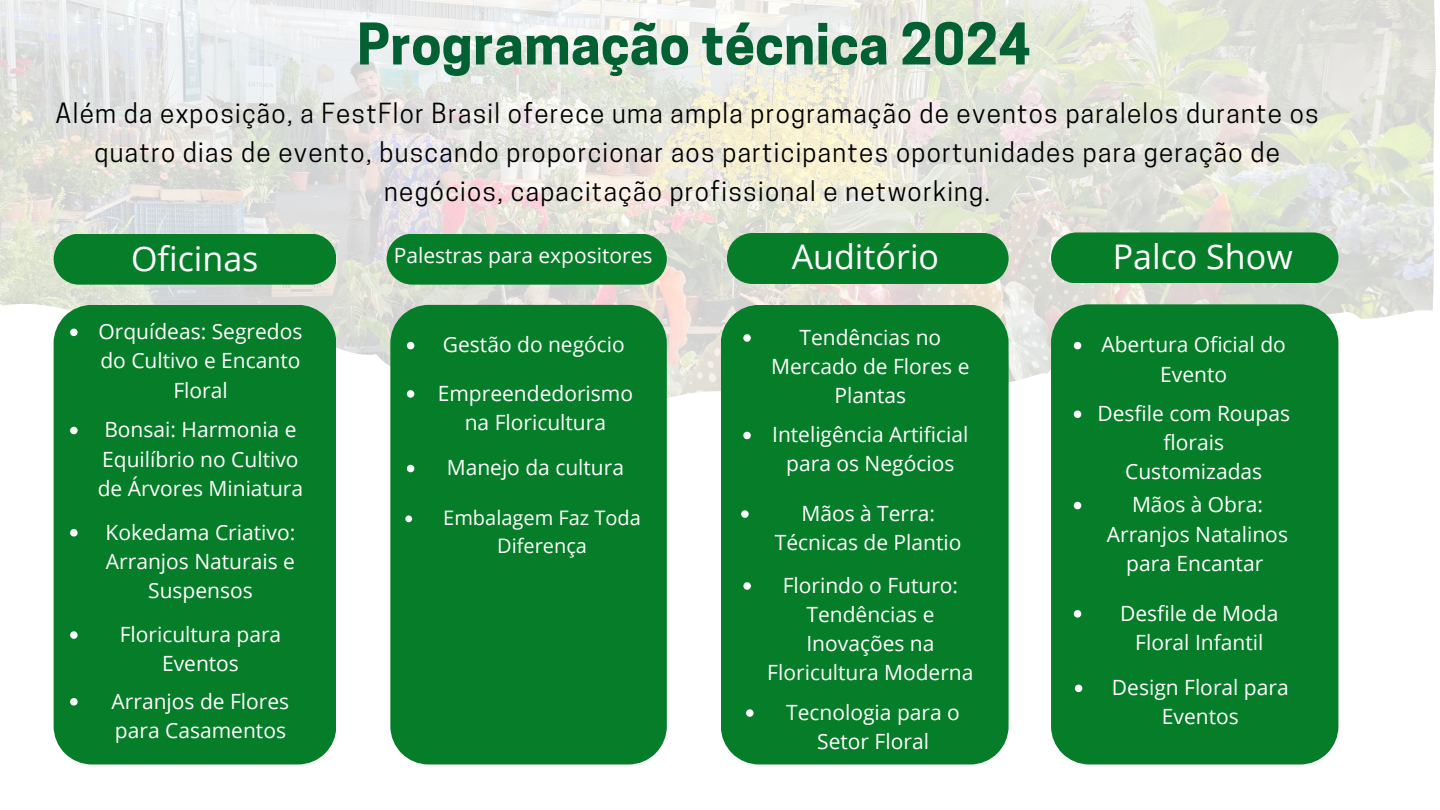
<style>
.page{position:relative;width:1440px;height:810px;background:#fff}
.page>*{position:absolute;margin:0;border:0;box-sizing:border-box;transform-origin:0 0}
.t1{font:700 53.9px "Cooper Hewitt";letter-spacing:.005em;color:#026032}
.t2{font:34px "Open Sans";color:#fff}
.t3{font:26px/39px "Cooper Hewitt";letter-spacing:.05em;color:#000;text-align:center}
.t4{font:21px/29.2px "Open Sans";color:#fff;text-align:center}
.t5{font:20px/27.8px "Open Sans";color:#fff;text-align:center}
</style>
<div class="page">
<img style="left:0;top:0;width:1436px;height:414px">
<div style="left:54px;top:305px;width:282px;height:459px;background:#067d28"></div>
<svg style="left:70px;top:329px;width:8px;height:7px"></svg>
<div style="left:54px;top:234px;width:282px;height:51px;background:#067d28"></div>
<div style="left:387px;top:234px;width:280px;height:51px;background:#067d28"></div>
<div style="left:727px;top:233px;width:282px;height:51px;background:#067d28"></div>
<svg style="left:70px;top:427px;width:8px;height:7px"></svg>
<svg style="left:70px;top:529px;width:8px;height:8px"></svg>
<svg style="left:70px;top:631px;width:8px;height:8px"></svg>
<div style="left:390px;top:305px;width:277px;height:459px;background:#067d28"></div>
<div style="left:721px;top:305px;width:288px;height:459px;background:#067d28"></div>
<svg style="left:407px;top:342px;width:7px;height:7px"></svg>
<svg style="left:407px;top:390px;width:7px;height:8px"></svg>
<svg style="left:407px;top:465px;width:7px;height:7px"></svg>
<svg style="left:405px;top:515px;width:7px;height:7px"></svg>
<div style="left:1051px;top:304px;width:287px;height:460px;background:#067d28"></div>
<div style="left:1051px;top:232px;width:287px;height:51px;background:#067d28"></div>
<svg style="left:1074px;top:410px;width:7px;height:8px"></svg>
<svg style="left:1074px;top:342px;width:7px;height:7px"></svg>
<svg style="left:1074px;top:502px;width:7px;height:7px"></svg>
<svg style="left:1074px;top:610px;width:7px;height:8px"></svg>
<svg style="left:743px;top:334px;width:8px;height:8px"></svg>
<svg style="left:743px;top:432px;width:8px;height:7px"></svg>
<svg style="left:741px;top:510px;width:8px;height:8px"></svg>
<svg style="left:743px;top:582px;width:8px;height:8px"></svg>
<svg style="left:70px;top:698px;width:8px;height:8px"></svg>
<svg style="left:746px;top:709px;width:8px;height:8px"></svg>
<svg style="left:1075px;top:685px;width:7px;height:7px"></svg>
<p class="t1" style="left:357px;top:24px;width:675px">Programação técnica 2024</p>
<h1 class="t3" style="left:56px;top:97px;width:1265px">Além da exposição, a FestFlor Brasil oferece uma ampla programação de eventos paralelos durante os quatro dias de evento, buscando proporcionar aos participantes oportunidades para geração de negócios, capacitação profissional e networking.</h1>
<h2 class="t2" style="left:131px;top:235px;width:129px">Oficinas</h2>
<p class="t4" style="left:394px;top:240px;width:260px">Palestras para expositores</p>
<h2 class="t2" style="left:792px;top:232px;width:149px">Auditório</h2>
<h3 class="t4" style="left:98px;top:316px;width:205px">Orquídeas: Segredos do Cultivo e Encanto<br>Floral</h3>
<h2 class="t4" style="left:98px;top:415px;width:207px">Bonsai: Harmonia e<br>Equilíbrio no Cultivo de Árvores Miniatura</h2>
<p class="t4" style="left:106px;top:517px;width:191px">Kokedama Criativo:<br>Arranjos Naturais e<br>Suspensos</p>
<p class="t4" style="left:120px;top:619px;width:163px">Floricultura para<br>Eventos</p>
<p class="t4" style="left:443px;top:330px;width:184px">Gestão do negócio</p>
<p class="t4" style="left:438px;top:378px;width:197px">Empreendedorismo na Floricultura</p>
<p class="t4" style="left:447px;top:453px;width:179px">Manejo da cultura</p>
<p class="t5" style="left:443px;top:504px;width:199px">Embalagem Faz Toda<br>Diferença</p>
<p class="t4" style="left:771px;top:322px;width:200px">Tendências no<br>Mercado de Flores e<br>Plantas</p>
<p class="t4" style="left:772px;top:419px;width:198px">Inteligência Artificial para os Negócios</p>
<p class="t4" style="left:775px;top:498px;width:188px">Mãos à Terra:<br>Técnicas de Plantio</p>
<p class="t4" style="left:767px;top:570px;width:208px">Florindo o Futuro:<br>Tendências e<br>Inovações na<br>Floricultura Moderna</p>
<p class="t4" style="left:112px;top:686px;width:179px;text-align:left">Arranjos de Flores para Casamentos</p>
<p class="t4" style="left:786px;top:697px;width:175px">Tecnologia para o<br>Setor Floral</p>
<p class="t2" style="left:1113px;top:232px;width:181px">Palco Show</p>
<p class="t4" style="left:1101px;top:330px;width:186px">Abertura Oficial do<br>Evento</p>
<p class="t4" style="left:1097px;top:398px;width:194px">Desfile com Roupas florais<br>Customizadas</p>
<p class="t4" style="left:1107px;top:490px;width:183px">Mãos à Obra:<br>Arranjos Natalinos para Encantar</p>
<p class="t4" style="left:1120px;top:598px;width:160px">Desfile de Moda<br>Floral Infantil</p>
<p class="t4" style="left:1112px;top:672px;width:178px">Design Floral para<br>Eventos</p>
</div>
